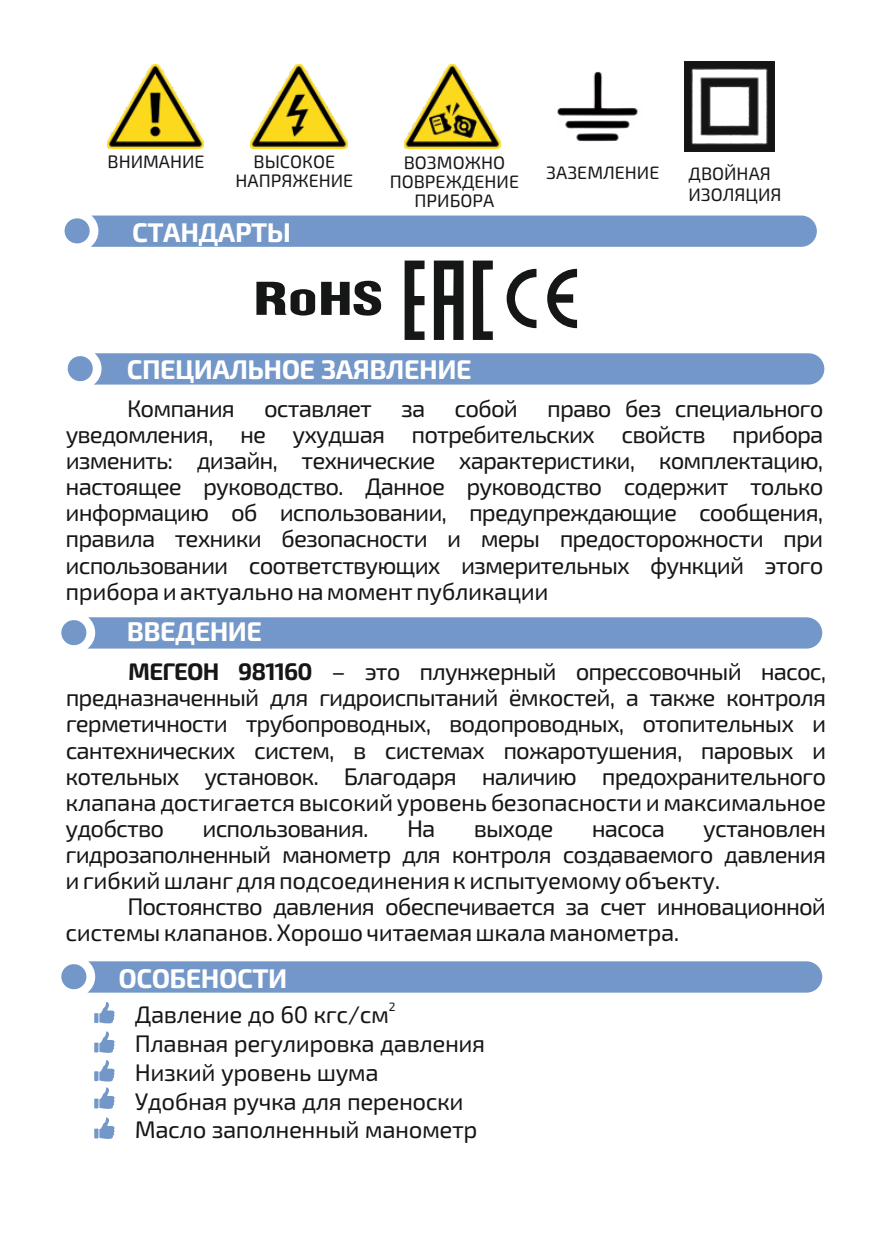
<style>
.page{position:relative;width:893px;height:1259px;background:#fff}
.page>*{position:absolute;margin:0;border:0;box-sizing:border-box;transform-origin:0 0}
.t1{font:700 27px "Exo 2.0";letter-spacing:-.02em;color:#fff}
.t2{font:24px/26.1px "Exo 2.0";letter-spacing:-.02em;color:#151616;text-align:justify}
.t3{font:24px/26.1px "Exo 2.0";letter-spacing:-.04em;color:#151616}
.t4{font:18px/18.9px "Exo 2.0";color:#151616;text-align:center}
.t5{font:12px "Exo 2.0";color:#151616}
.s1{font-weight:700}
</style>
<div class="page">
<div style="left:68px;top:353px;width:756px;height:31px;background:#7297c8"></div>
<div style="left:61px;top:617px;width:761px;height:31px;background:#7297c8"></div>
<div style="left:61px;top:961px;width:761px;height:31px;background:#7297c8"></div>
<svg style="left:94px;top:1002px;width:21px;height:21px"></svg>
<svg style="left:94px;top:1031px;width:21px;height:22px"></svg>
<svg style="left:94px;top:1060px;width:21px;height:21px"></svg>
<svg style="left:94px;top:1087px;width:21px;height:22px"></svg>
<svg style="left:94px;top:1117px;width:21px;height:22px"></svg>
<svg style="left:65px;top:215px;width:752px;height:32px"></svg>
<svg style="left:405px;top:260px;width:88px;height:80px"></svg>
<svg style="left:507px;top:269px;width:70px;height:59px"></svg>
<svg style="left:256px;top:281px;width:126px;height:35px"></svg>
<img style="left:405px;top:64px;width:96px;height:84px">
<img style="left:251px;top:64px;width:96px;height:84px">
<img style="left:684px;top:61px;width:90px;height:90px">
<img style="left:557px;top:71px;width:81px;height:71px">
<img style="left:108px;top:64px;width:96px;height:84px">
<p class="t4" style="left:108px;top:154px;width:99px">ВНИМАНИЕ</p>
<p class="t4" style="left:235px;top:154px;width:119px">ВЫСОКОЕ<br>НАПРЯЖЕНИЕ</p>
<p class="t4" style="left:546px;top:165px;width:115px">ЗАЗЕМЛЕНИЕ</p>
<p class="t4" style="left:688px;top:164px;width:95px;line-height:21.6px;text-align:left">ДВОЙНАЯ<br>ИЗОЛЯЦИЯ</p>
<p class="t4" style="left:390px;top:155px;width:131px">ВОЗМОЖНО<br>ПОВРЕЖДЕНИЕ<br>ПРИБОРА</p>
<p class="t1" style="left:132px;top:223px;width:160px">СТАНДАРТЫ</p>
<p class="t1" style="left:127px;top:360px;width:346px">СПЕЦИАЛЬНОЕ ЗАЯВЛЕНИЕ</p>
<p class="t2" style="left:66px;top:398px;width:759px;text-indent:62px">Компания оставляет за собой право без специального уведомления, не ухудшая потребительских свойств прибора изменить: дизайн, технические характеристики, комплектацию, настоящее руководство. Данное руководство содержит только информацию об использовании, предупреждающие сообщения, правила техники безопасности и меры предосторожности при использовании соответствующих измерительных функций этого прибора и актуально на момент публикации</p>
<p class="t1" style="left:127px;top:622px;width:137px">ВВЕДЕНИЕ</p>
<p class="t2" style="left:66px;top:661px;width:762px;text-indent:63px"><span class="s1">МЕГЕОН 981160</span> – это плунжерный опрессовочный насос, предназначенный для гидроиспытаний ёмкостей, а также контроля герметичности трубопроводных, водопроводных, отопительных и сантехнических систем, в системах пожаротушения, паровых и котельных установок. Благодаря наличию предохранительного клапана достигается высокий уровень безопасности и максимальное удобство</p>
<p class="t3" style="left:202px;top:818px;width:168px">использования.</p>
<p class="t2" style="left:407px;top:818px;width:30px">На</p>
<p class="t2" style="left:474px;top:818px;width:81px">выходе</p>
<p class="t2" style="left:592px;top:818px;width:75px">насоса</p>
<p class="t2" style="left:66px;top:818px;width:762px;text-indent:638px">установлен гидрозаполненный манометр для контроля создаваемого давления и гибкий шланг для подсоединения к испытуемому объекту.</p>
<p class="t3" style="left:66px;top:896px;width:762px;text-indent:62px">Постоянство давления обеспечивается за счет инновационной системы клапанов. Хорошо читаемая шкала манометра.</p>
<p class="t1" style="left:118px;top:968px;width:170px">ОСОБЕНОСТИ</p>
<p class="t5" style="left:389px;top:1002px;width:8px">2</p>
<p class="t2" style="left:135px;top:1002px;width:352px;line-height:28.8px;text-align:left">Давление до 60 кгс/см<br>Плавная регулировка давления<br>Низкий уровень шума<br>Удобная ручка для переноски<br>Масло заполненный манометр</p>
</div>
